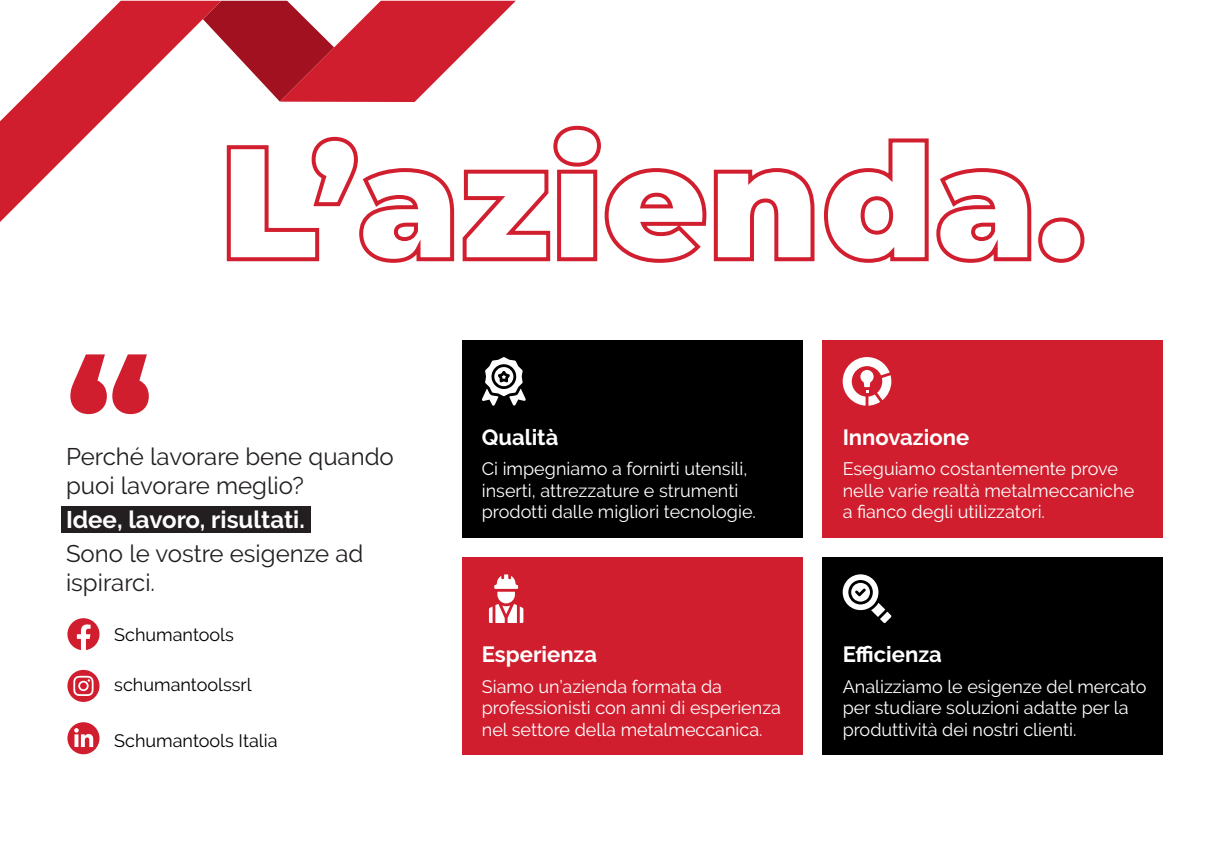
<style>
.page{position:relative;width:1214px;height:862px;background:#fff}
.page>*{position:absolute;margin:0;border:0;box-sizing:border-box;transform-origin:0 0}
.t1{font:800 160px "Montserrat";color:#d01e2e}
.t2{font:24px/28.8px "Raleway";color:#231f20}
.t3{font:700 24px "Raleway";color:#fff}
.t4{font:700 22px "Raleway";color:#fff}
.t5{font:18px/21.6px "Raleway";color:#fff}
.t6{font:18px "Raleway";color:#000001}
</style>
<div class="page">
<div style="left:61px;top:506px;width:249px;height:26px;background:#231f20"></div>
<svg style="left:226px;top:125px;width:859px;height:138px"></svg>
<div style="left:462px;top:340px;width:340px;height:197px;background:#000001"></div>
<div style="left:822px;top:340px;width:340px;height:197px;background:#d01e2e"></div>
<svg style="left:842px;top:357px;width:49px;height:49px"></svg>
<div style="left:462px;top:557px;width:340px;height:197px;background:#d01e2e"></div>
<div style="left:822px;top:557px;width:340px;height:197px;background:#000001"></div>
<svg style="left:67px;top:670px;width:32px;height:32px"></svg>
<svg style="left:67px;top:722px;width:32px;height:32px"></svg>
<svg style="left:67px;top:618px;width:32px;height:32px"></svg>
<svg style="left:0;top:1px;width:203px;height:221px"></svg>
<svg style="left:203px;top:1px;width:313px;height:101px"></svg>
<svg style="left:489px;top:574px;width:34px;height:49px"></svg>
<svg style="left:482px;top:357px;width:43px;height:49px"></svg>
<svg style="left:842px;top:574px;width:49px;height:49px"></svg>
<h1 class="t1" style="left:66px;top:299px;width:89px">“</h1>
<h2 class="t2" style="left:66px;top:442px;width:329px">Perché lavorare bene quando puoi lavorare meglio?</h2>
<h2 class="t3" style="left:66px;top:506px;width:240px">Idee, lavoro, risultati.</h2>
<h2 class="t2" style="left:66px;top:539px;width:299px">Sono le vostre esigenze ad ispirarci.</h2>
<p class="t6" style="left:114px;top:624px;width:121px">Schumantools</p>
<p class="t6" style="left:114px;top:674px;width:139px">schumantoolssrl</p>
<p class="t6" style="left:114px;top:730px;width:165px">Schumantools Italia</p>
<p class="t4" style="left:482px;top:424px;width:78px">Qualità</p>
<p class="t5" style="left:482px;top:458px;width:275px">Ci impegniamo a fornirti utensili, inserti, attrezzature e strumenti prodotti dalle migliori tecnologie.</p>
<p class="t4" style="left:482px;top:642px;width:117px">Esperienza</p>
<p class="t5" style="left:482px;top:675px;width:301px">Siamo un’azienda formata da professionisti con anni di esperienza nel settore della metalmeccanica.</p>
<p class="t4" style="left:842px;top:424px;width:128px">Innovazione</p>
<p class="t5" style="left:842px;top:458px;width:293px">Eseguiamo costantemente prove nelle varie realtà metalmeccaniche a fianco degli utilizzatori.</p>
<p class="t4" style="left:842px;top:642px;width:101px">Efficienza</p>
<p class="t5" style="left:842px;top:675px;width:305px">Analizziamo le esigenze del mercato per studiare soluzioni adatte per la produttività dei nostri clienti.</p>
</div>
